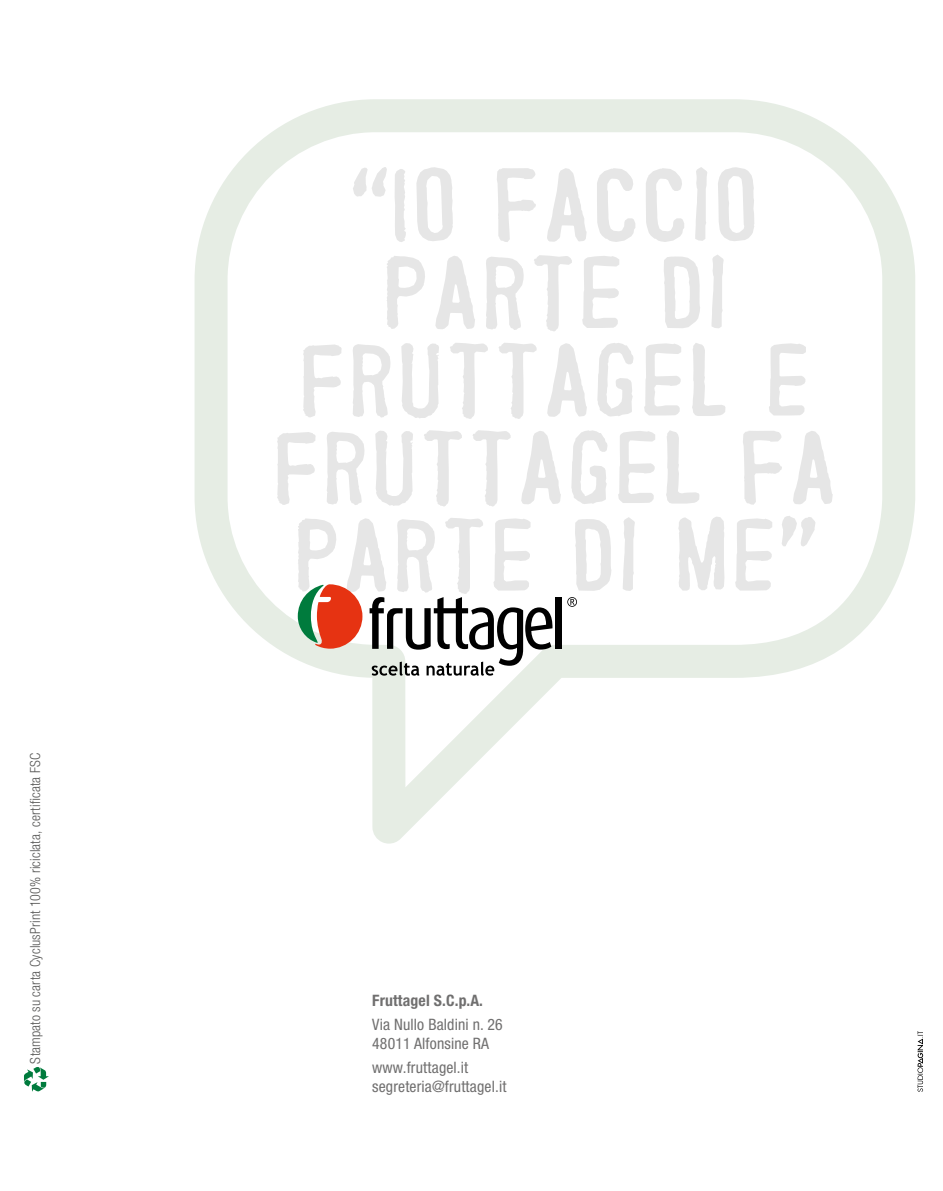
<style>
.page{position:relative;width:943px;height:1191px;background:#fff}
.page>*{position:absolute;margin:0;border:0;box-sizing:border-box;transform-origin:0 0}
.t1{font:condensed 15.75px/18.9px "Helvetica Neue LT Std";letter-spacing:.01em;color:#706f6f}
.t2{font:700 condensed 15.75px "Helvetica Neue LT Std";letter-spacing:.01em;color:#706f6f}
.t3{font:300 condensed 14px "Helvetica Neue LT Std";letter-spacing:.01em;color:#575756}
</style>
<div class="page">
<svg style="left:194px;top:99px;width:721px;height:744px"></svg>
<svg style="left:277px;top:430px;width:555px;height:76px"></svg>
<svg style="left:303px;top:343px;width:503px;height:76px"></svg>
<svg style="left:386px;top:254px;width:337px;height:77px"></svg>
<svg style="left:353px;top:167px;width:401px;height:75px"></svg>
<svg style="left:298px;top:516px;width:517px;height:159px"></svg>
<svg style="left:917px;top:1031px;width:6px;height:60px"></svg>
<svg style="left:24px;top:1067px;width:25px;height:24px"></svg>
<p class="t3" style="left:27px;top:1063px;width:312px;rotate:-90deg">Stampato su carta CyclusPrint 100% riciclata, certificata FSC</p>
<p class="t2" style="left:372px;top:991px;width:112px">Fruttagel S.C.p.A.</p>
<p class="t1" style="left:372px;top:1015px;width:132px">Via Nullo Baldini n. 26<br>48011 Alfonsine RA</p>
<p class="t1" style="left:372px;top:1057px;width:136px">www.fruttagel.it segreteria@fruttagel.it</p>
</div>
